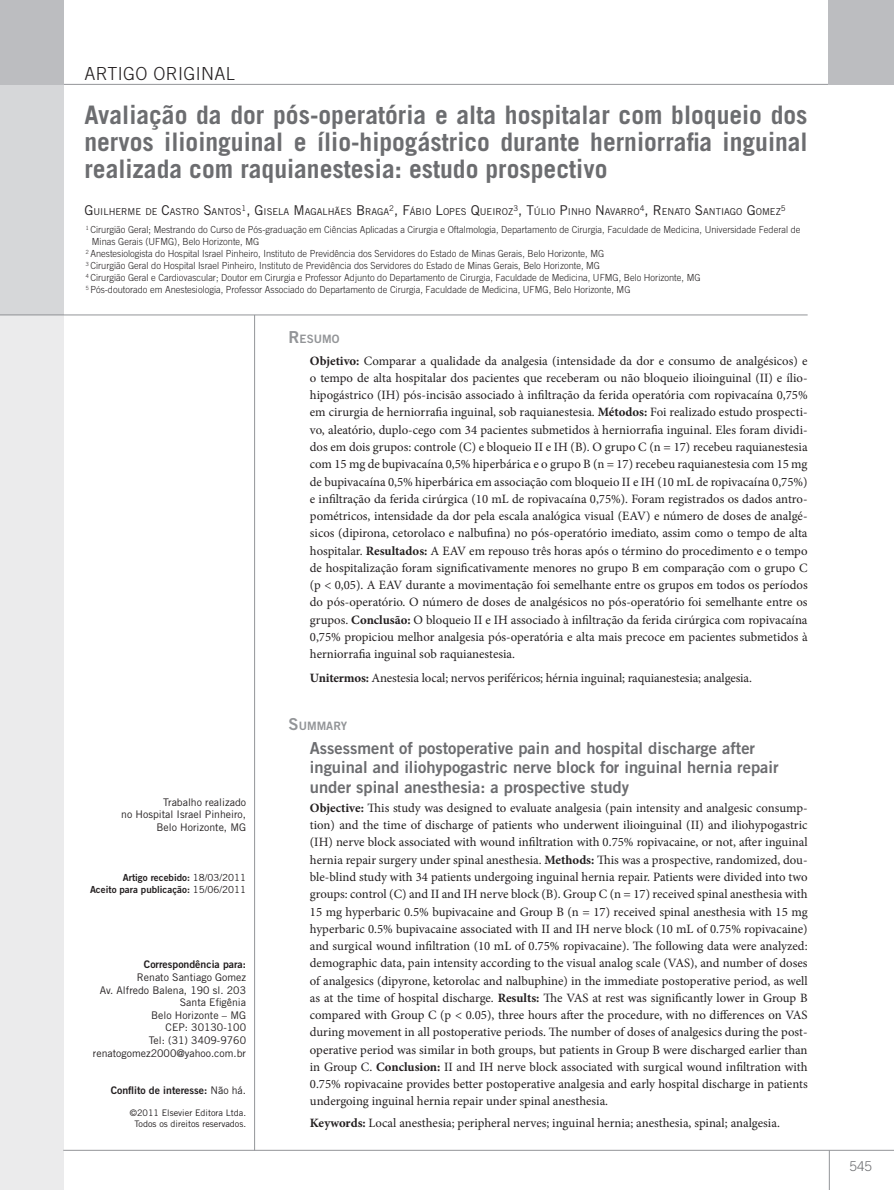
<style>
.page{position:relative;width:894px;height:1190px;background:#fff}
.page>*{position:absolute;margin:0;border:0;box-sizing:border-box;transform-origin:0 0}
._01_Titulo_Artigo{font:700 25.5px/27px "Trade Gothic LT Std";color:#6c6d70;text-align:justify}
.t1{font:300 18px "Trade Gothic LT Std";letter-spacing:.02em;color:#231f20}
._09_Titulo_Summary_I{font:16.5px/19.5px "Trade Gothic LT Std Bd 2";color:#6c6d70}
.t2{font:300 13.5px "Trade Gothic LT Std";color:#6c6d70}
._08_Texto_Resumo_EN{font:12.75px/17.2px "Minion Pro";color:#231f20;text-align:justify}
._08_Texto_Resumo_P{font:12.75px/17.2px "Minion Pro";letter-spacing:-.01em;color:#231f20;text-align:justify}
._07_Titulo_Resumo_Su{font:11.55px "Trade Gothic LT Std Bd 2";color:#939598}
._04_Lateral{font:10.5px "Trade Gothic LT Std";color:#231f20}
._04_Lateral-2{font:10.5px "Trade Gothic LT Std Bd 2";color:#231f20}
._03_Titulacao{font:300 9.75px/12px "Trade Gothic LT Std";color:#231f20;scale:.95 1}
.Data{font:9.75px "Trade Gothic LT Std Bd 2";color:#231f20}
._02_Autores{font:9.45px "Trade Gothic LT Std";color:#231f20}
.t3{font:9px "Trade Gothic LT Std";color:#231f20}
._02_Autores-2{font:7.8px "Trade Gothic LT Std";color:#231f20}
.s1{font-size:13.5px}
.s2{font-family:"Trade Gothic LT Std"}
.s3{font-size:16.5px}
.s4{font-weight:700}
</style>
<div class="page">
<hr style="left:0;top:84px;width:894px;height:1px;background:#939598">
<div style="left:828px;top:0;width:66px;height:84px;background:#bcbdc0"></div>
<hr style="left:63px;top:1149px;width:831px;height:1px;background:#939598">
<hr style="left:829px;top:1150px;width:1px;height:39px;background:#939598">
<div style="left:0;top:0;width:63px;height:84px;background:#bcbdc0"></div>
<div style="left:0;top:315px;width:63px;height:874px;background:#ebebec"></div>
<div style="left:0;top:85px;width:63px;height:230px;background:#d6d7d9"></div>
<hr style="left:0;top:314px;width:807px;height:1px;background:#939598">
<hr style="left:254px;top:315px;width:1px;height:835px;background:#939598">
<p class="t1" style="left:84px;top:63px;width:152px">ARTIGO ORIGINAL</p>
<p class="_01_Titulo_Artigo" style="left:84px;top:101px;width:724px">Avaliação da dor pós-operatória e alta hospitalar com bloqueio dos nervos ilioinguinal e ílio-hipogástrico durante herniorrafia inguinal realizada com raquianestesia: estudo prospectivo</p>
<p class="_02_Autores" style="left:84px;top:206px;width:698px"><span class="s1">G</span>UILHERME DE <span class="s1">C</span>ASTRO <span class="s1">S</span>ANTOS<sup>1</sup><span class="s1">, G</span>ISELA <span class="s1">M</span> AGALHÃES <span class="s1">B</span>RAGA<sup>2</sup><span class="s1">, F</span>ÁB IO <span class="s1">L</span>OPES <span class="s1">Q</span>UEIROZ<sup>3</sup><span class="s1">, T</span>ÚLIO <span class="s1">P</span> INHO <span class="s1">N</span> AVARRO<sup>4</sup><span class="s1">, R</span> ENATO <span class="s1">S</span>ANTIAGO <span class="s1">G</span>OMEZ</p>
<p class="_02_Autores-2" style="left:781px;top:203px;width:6px">5</p>
<p class="_03_Titulacao" style="left:92px;top:224px;width:747px;text-indent:-6px"><sup>1</sup> Cirurgião Geral; Mestrando do Curso de Pós-graduação em Ciências Aplicadas a Cirurgia e Oftalmologia, Departamento de Cirurgia, Faculdade de Medicina, Universidade Federal de<br>Minas Gerais (UFMG), Belo Horizonte, MG</p>
<p class="_03_Titulacao" style="left:86px;top:248px;width:547px"><sup>2</sup> Anestesiologista do Hospital Israel Pinheiro, Instituto de Previdência dos Servidores do Estado de Minas Gerais, Belo Horizonte, MG</p>
<p class="_03_Titulacao" style="left:86px;top:260px;width:543px"><sup>3</sup> Cirurgião Geral do Hospital Israel Pinheiro, Instituto de Previdência dos Servidores do Estado de Minas Gerais, Belo Horizonte, MG</p>
<p class="_03_Titulacao" style="left:86px;top:272px;width:648px"><sup>4</sup> Cirurgião Geral e Cardiovascular; Doutor em Cirurgia e Professor Adjunto do Departamento de Cirurgia, Faculdade de Medicina, UFMG, Belo Horizonte, MG</p>
<p class="_03_Titulacao" style="left:86px;top:284px;width:574px"><sup>5</sup> Pós-doutorado em Anestesiologia, Professor Associado do Departamento de Cirurgia, Faculdade de Medicina, UFMG, Belo Horizonte, MG</p>
<p class="_04_Lateral" style="left:163px;top:795px;width:84px">Trabalho realizado</p>
<p class="_04_Lateral" style="left:121px;top:808px;width:126px">no Hospital Israel Pinheiro,</p>
<p class="_04_Lateral" style="left:156px;top:820px;width:91px">Belo Horizonte, MG</p>
<p class="Data" style="left:123px;top:871px;width:125px">Artigo recebido: <span class="s2">18/03/2011</span></p>
<p class="Data" style="left:90px;top:883px;width:157px">Aceito para publicação: <span class="s2">15/06/2011</span></p>
<p class="_04_Lateral-2" style="left:144px;top:957px;width:104px">Correspondência para:</p>
<p class="_04_Lateral" style="left:137px;top:970px;width:111px">Renato Santiago Gomez</p>
<p class="_04_Lateral" style="left:100px;top:983px;width:148px">Av. Alfredo Balena, 190 sl. 203</p>
<p class="_04_Lateral" style="left:180px;top:995px;width:68px">Santa Efigênia</p>
<p class="_04_Lateral" style="left:151px;top:1008px;width:96px">Belo Horizonte – MG</p>
<p class="_04_Lateral" style="left:166px;top:1021px;width:82px">CEP: 30130-100</p>
<p class="_04_Lateral" style="left:149px;top:1033px;width:99px">Tel: (31) 3409-9760</p>
<p class="_04_Lateral" style="left:93px;top:1046px;width:155px">renatogomez2000@yahoo.com.br</p>
<p class="_04_Lateral-2" style="left:111px;top:1083px;width:137px">Conflito de interesse: <span class="s2">Não há.</span></p>
<p class="t3" style="left:130px;top:1107px;width:118px">©2011 Elsevier Editora Ltda.</p>
<p class="t3" style="left:134px;top:1117px;width:113px">Todos os direitos reservados.</p>
<p class="_07_Titulo_Resumo_Su" style="left:288px;top:332px;width:52px"><span class="s3">R</span>ESUMO</p>
<p class="_08_Texto_Resumo_P" style="left:310px;top:352px;width:499px"><span class="s4">Objetivo:</span> Comparar a qualidade da analgesia (intensidade da dor e consumo de analgésicos) e o tempo de alta hospitalar dos pacientes que receberam ou não bloqueio ilioinguinal (II) e ílio&shy;hipogástrico (IH) pós-incisão associado à infiltração da ferida operatória com ropivacaína 0,75% em cirurgia de herniorrafia inguinal, sob raquianestesia. <span class="s4">Métodos:</span> Foi realizado estudo prospecti&shy;vo, aleatório, duplo-cego com 34 pacientes submetidos à herniorrafia inguinal. Eles foram dividi&shy;dos em dois grupos: controle (C) e bloqueio II e IH (B). O grupo C (n = 17) recebeu raquianestesia com 15 mg de bupivacaína 0,5% hiperbárica e o grupo B (n = 17) recebeu raquianestesia com 15 mg de bupivacaína 0,5% hiperbárica em associação com bloqueio II e IH (10 mL de ropivacaína 0,75%) e infiltração da ferida cirúrgica (10 mL de ropivacaína 0,75%). Foram registrados os dados antro&shy;pométricos, intensidade da dor pela escala analógica visual (EAV) e número de doses de analgé&shy;sicos (dipirona, cetorolaco e nalbufina) no pós-operatório imediato, assim como o tempo de alta hospitalar. <span class="s4">Resultados:</span> A EAV em repouso três horas após o término do procedimento e o tempo de hospitalização foram significativamente menores no grupo B em comparação com o grupo C (p &lt; 0,05). A EAV durante a movimentação foi semelhante entre os grupos em todos os períodos do pós-operatório. O número de doses de analgésicos no pós-operatório foi semelhante entre os grupos. <span class="s4">Conclusão:</span> O bloqueio II e IH associado à infiltração da ferida cirúrgica com ropivacaína 0,75% propiciou melhor analgesia pós-operatória e alta mais precoce em pacientes submetidos à herniorrafia inguinal sob raquianestesia.</p>
<p class="_08_Texto_Resumo_P" style="left:310px;top:669px;width:443px"><span class="s4">Unitermos:</span> Anestesia local; nervos periféricos; hérnia inguinal; raquianestesia; analgesia.</p>
<p class="_07_Titulo_Resumo_Su" style="left:288px;top:718px;width:60px"><span class="s3">S</span>UMMARY</p>
<p class="_09_Titulo_Summary_I" style="left:310px;top:737px;width:470px">Assessment of postoperative pain and hospital discharge after inguinal and iliohypogastric nerve block for inguinal hernia repair under spinal anesthesia: a prospective study</p>
<p class="_08_Texto_Resumo_EN" style="left:310px;top:799px;width:499px"><span class="s4">Objective:</span> This study was designed to evaluate analgesia (pain intensity and analgesic consump&shy;tion) and the time of discharge of patients who underwent ilioinguinal (II) and iliohypogastric (IH) nerve block associated with wound infiltration with 0.75% ropivacaine, or not, after inguinal hernia repair surgery under spinal anesthesia. <span class="s4">Methods:</span> This was a prospective, randomized, dou&shy;ble-blind study with 34 patients undergoing inguinal hernia repair. Patients were divided into two groups: control (C) and II and IH nerve block (B). Group C (n = 17) received spinal anesthesia with 15 mg hyperbaric 0.5% bupivacaine and Group B (n = 17) received spinal anesthesia with 15 mg hyperbaric 0.5% bupivacaine associated with II and IH nerve block (10 mL of 0.75% ropivacaine) and surgical wound infiltration (10 mL of 0.75% ropivacaine). The following data were analyzed: demographic data, pain intensity according to the visual analog scale (VAS), and number of doses of analgesics (dipyrone, ketorolac and nalbuphine) in the immediate postoperative period, as well as at the time of hospital discharge. <span class="s4">Results:</span> The VAS at rest was significantly lower in Group B compared with Group C (p &lt; 0.05), three hours after the procedure, with no differences on VAS during movement in all postoperative periods. The number of doses of analgesics during the post&shy;operative period was similar in both groups, but patients in Group B were discharged earlier than in Group C. <span class="s4">Conclusion:</span> II and IH nerve block associated with surgical wound infiltration with 0.75% ropivacaine provides better postoperative analgesia and early hospital discharge in patients undergoing inguinal hernia repair under spinal anesthesia.</p>
<p class="_08_Texto_Resumo_EN" style="left:310px;top:1113px;width:471px"><span class="s4">Keywords:</span> Local anesthesia; peripheral nerves; inguinal hernia; anesthesia, spinal; analgesia.</p>
<p class="t2" style="left:849px;top:1157px;width:24px">545</p>
</div>
